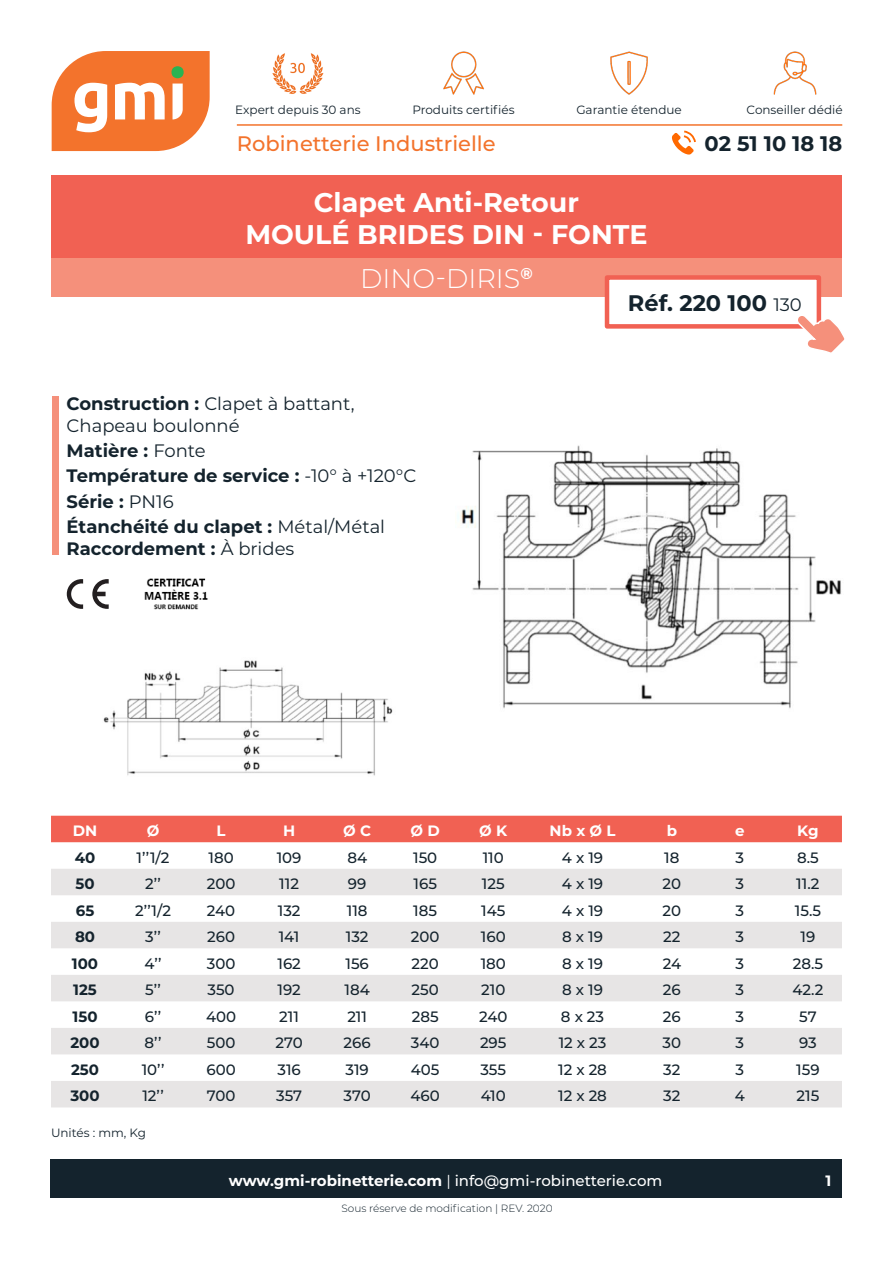
<style>
.page{position:relative;width:893px;height:1263px;background:#fff}
.page>*{position:absolute;margin:0;border:0;box-sizing:border-box;transform-origin:0 0}
.TITRE_Fiche_produit{font:700 27px "Montserrat";color:#fff}
.TITRE_Fiche_produit-2{font:300 27px "Montserrat";color:#fff}
.RÉFÉRENCE{font:700 22.5px "Montserrat";color:#14232d}
.t1{font:500 21px "Montserrat";color:#f3732c}
.t2{font:700 21px "Montserrat";color:#14232d}
.DESCRIPTIF{font:700 18px/22.5px "Montserrat";color:#14232d}
.DESCRIPTIF-2{font:18px/22.5px "Montserrat";color:#14232d}
.t3{font:500 15px "Montserrat";color:#14232d}
.t4{font:500 15px "Montserrat";color:#fff}
.t5{font:700 15px "Montserrat";color:#14232d}
.t6{font:700 15px "Montserrat";color:#fff}
.MENTION_SPÉCIALE{font:12px "Montserrat";color:#14232d}
.NOTE_BAS_DE_PAGE{font:300 10.5px "Montserrat";color:#14232d}
.s1{font-weight:700}
.s2{font-weight:400}
.s3{font-weight:400;font-size:18px}
</style>
<div class="page">
<div style="left:52px;top:175px;width:790px;height:83px;background:#f16153"></div>
<div style="left:52px;top:258px;width:790px;height:39px;background:#f5907b"></div>
<div style="left:605px;top:275px;width:216px;height:54px;background:#fff;border:4px solid #f16153"></div>
<div style="left:50px;top:1160px;width:792px;height:38px;background:#14232d"></div>
<svg style="left:52px;top:51px;width:158px;height:100px"></svg>
<hr style="left:237px;top:124px;width:605px;height:2px;background:#f3732c">
<img style="left:443px;top:51px;width:41px;height:44px">
<img style="left:610px;top:51px;width:38px;height:44px">
<img style="left:773px;top:51px;width:44px;height:44px">
<svg style="left:672px;top:131px;width:24px;height:24px"></svg>
<svg style="left:795px;top:313px;width:50px;height:40px"></svg>
<img style="left:272px;top:53px;width:52px;height:41px">
<div style="left:52px;top:397px;width:6px;height:158px;background:#f5907b"></div>
<svg style="left:67px;top:579px;width:16px;height:30px"></svg>
<svg style="left:92px;top:579px;width:17px;height:30px"></svg>
<img style="left:144px;top:578px;width:64px;height:32px">
<div style="left:51px;top:816px;width:791px;height:26px;background:#f16153"></div>
<svg style="left:51px;top:869px;width:791px;height:238px;fill:#e7e5e5"></svg>
<img style="left:457px;top:445px;width:384px;height:264px">
<img style="left:103px;top:660px;width:290px;height:116px">
<p class="MENTION_SPÉCIALE" style="left:235px;top:101px;width:127px">Expert depuis 30 ans</p>
<p class="MENTION_SPÉCIALE" style="left:412px;top:101px;width:104px">Produits certifiés</p>
<p class="MENTION_SPÉCIALE" style="left:576px;top:101px;width:107px">Garantie étendue</p>
<p class="MENTION_SPÉCIALE" style="left:747px;top:101px;width:98px">Conseiller dédié</p>
<h3 class="t1" style="left:237px;top:129px;width:260px">Robinetterie Industrielle</h3>
<p class="TITRE_Fiche_produit" style="left:314px;top:183px;width:267px">Clapet Anti-Retour</p>
<p class="TITRE_Fiche_produit" style="left:245px;top:215px;width:404px">MOULÉ BRIDES DIN - FONTE</p>
<p class="TITRE_Fiche_produit-2" style="left:360px;top:260px;width:174px">DINO-DIRIS<sup>®</sup></p>
<h3 class="t2" style="left:705px;top:129px;width:139px">02 51 10 18 18</h3>
<p class="DESCRIPTIF-2" style="left:67px;top:392px;width:289px"><span class="s1">Construction :</span> Clapet à battant,<br>Chapeau boulonné</p>
<p class="DESCRIPTIF" style="left:67px;top:439px;width:141px">Matière : <span class="s2">Fonte</span></p>
<p class="DESCRIPTIF" style="left:67px;top:464px;width:351px">Température de service : <span class="s2">-10° à +120°C</span></p>
<p class="DESCRIPTIF" style="left:67px;top:489px;width:109px">Série : <span class="s2">PN16</span></p>
<p class="DESCRIPTIF" style="left:67px;top:514px;width:320px">Étanchéité du clapet : <span class="s2">Métal/Métal<br></span>Raccordement : <span class="s2">À brides</span></p>
<p class="RÉFÉRENCE" style="left:628px;top:287px;width:175px">Réf. 220 100 <span class="s3">130</span></p>
<p class="t6" style="left:73px;top:820px;width:26px">DN</p>
<p class="t6" style="left:147px;top:820px;width:14px">Ø</p>
<p class="t6" style="left:217px;top:820px;width:11px">L</p>
<p class="t6" style="left:283px;top:820px;width:14px">H</p>
<p class="t6" style="left:343px;top:820px;width:29px">Ø C</p>
<p class="t6" style="left:411px;top:820px;width:31px">Ø D</p>
<p class="t6" style="left:479px;top:820px;width:30px">Ø K</p>
<p class="t6" style="left:550px;top:820px;width:67px">Nb x Ø L</p>
<p class="t6" style="left:667px;top:820px;width:12px">b</p>
<p class="t6" style="left:735px;top:820px;width:11px">e</p>
<p class="t6" style="left:797px;top:820px;width:23px">Kg</p>
<p class="t5" style="left:75px;top:847px;width:22px">40</p>
<p class="t3" style="left:137px;top:847px;width:34px">1’’1/2</p>
<p class="t3" style="left:208px;top:847px;width:27px">180</p>
<p class="t3" style="left:277px;top:847px;width:26px">109</p>
<p class="t3" style="left:347px;top:847px;width:21px">84</p>
<p class="t3" style="left:413px;top:847px;width:26px">150</p>
<p class="t3" style="left:483px;top:847px;width:23px">110</p>
<p class="t3" style="left:562px;top:847px;width:43px">4 x 19</p>
<p class="t3" style="left:664px;top:847px;width:17px">18</p>
<p class="t3" style="left:736px;top:847px;width:10px">3</p>
<p class="t3" style="left:797px;top:847px;width:23px">8.5</p>
<p class="t5" style="left:75px;top:873px;width:21px">50</p>
<p class="t3" style="left:145px;top:873px;width:17px">2’’</p>
<p class="t3" style="left:207px;top:873px;width:30px">200</p>
<p class="t3" style="left:279px;top:873px;width:21px">112</p>
<p class="t3" style="left:348px;top:873px;width:20px">99</p>
<p class="t3" style="left:413px;top:873px;width:25px">165</p>
<p class="t3" style="left:482px;top:873px;width:24px">125</p>
<p class="t3" style="left:562px;top:873px;width:43px">4 x 19</p>
<p class="t3" style="left:663px;top:873px;width:20px">20</p>
<p class="t3" style="left:736px;top:873px;width:10px">3</p>
<p class="t3" style="left:796px;top:873px;width:25px">11.2</p>
<p class="t5" style="left:76px;top:900px;width:20px">65</p>
<p class="t3" style="left:135px;top:900px;width:37px">2’’1/2</p>
<p class="t3" style="left:207px;top:900px;width:30px">240</p>
<p class="t3" style="left:278px;top:900px;width:24px">132</p>
<p class="t3" style="left:347px;top:900px;width:22px">118</p>
<p class="t3" style="left:413px;top:900px;width:25px">185</p>
<p class="t3" style="left:481px;top:900px;width:26px">145</p>
<p class="t3" style="left:562px;top:900px;width:43px">4 x 19</p>
<p class="t3" style="left:663px;top:900px;width:20px">20</p>
<p class="t3" style="left:736px;top:900px;width:10px">3</p>
<p class="t3" style="left:795px;top:900px;width:28px">15.5</p>
<p class="t5" style="left:75px;top:926px;width:22px">80</p>
<p class="t3" style="left:145px;top:926px;width:17px">3’’</p>
<p class="t3" style="left:207px;top:926px;width:29px">260</p>
<p class="t3" style="left:279px;top:926px;width:22px">141</p>
<p class="t3" style="left:346px;top:926px;width:24px">132</p>
<p class="t3" style="left:411px;top:926px;width:30px">200</p>
<p class="t3" style="left:481px;top:926px;width:26px">160</p>
<p class="t3" style="left:562px;top:926px;width:42px">8 x 19</p>
<p class="t3" style="left:663px;top:926px;width:19px">22</p>
<p class="t3" style="left:736px;top:926px;width:10px">3</p>
<p class="t3" style="left:800px;top:926px;width:16px">19</p>
<p class="t5" style="left:72px;top:953px;width:28px">100</p>
<p class="t3" style="left:145px;top:953px;width:19px">4’’</p>
<p class="t3" style="left:207px;top:953px;width:30px">300</p>
<p class="t3" style="left:277px;top:953px;width:25px">162</p>
<p class="t3" style="left:345px;top:953px;width:25px">156</p>
<p class="t3" style="left:412px;top:953px;width:29px">220</p>
<p class="t3" style="left:481px;top:953px;width:27px">180</p>
<p class="t3" style="left:562px;top:953px;width:42px">8 x 19</p>
<p class="t3" style="left:663px;top:953px;width:20px">24</p>
<p class="t3" style="left:736px;top:953px;width:10px">3</p>
<p class="t3" style="left:793px;top:953px;width:32px">28.5</p>
<p class="t5" style="left:73px;top:979px;width:25px">125</p>
<p class="t3" style="left:145px;top:979px;width:17px">5’’</p>
<p class="t3" style="left:208px;top:979px;width:29px">350</p>
<p class="t3" style="left:277px;top:979px;width:25px">192</p>
<p class="t3" style="left:345px;top:979px;width:27px">184</p>
<p class="t3" style="left:412px;top:979px;width:29px">250</p>
<p class="t3" style="left:481px;top:979px;width:26px">210</p>
<p class="t3" style="left:562px;top:979px;width:42px">8 x 19</p>
<p class="t3" style="left:663px;top:979px;width:19px">26</p>
<p class="t3" style="left:736px;top:979px;width:10px">3</p>
<p class="t3" style="left:792px;top:979px;width:32px">42.2</p>
<p class="t5" style="left:73px;top:1006px;width:26px">150</p>
<p class="t3" style="left:145px;top:1006px;width:18px">6’’</p>
<p class="t3" style="left:206px;top:1006px;width:32px">400</p>
<p class="t3" style="left:279px;top:1006px;width:21px">211</p>
<p class="t3" style="left:347px;top:1006px;width:21px">211</p>
<p class="t3" style="left:412px;top:1006px;width:28px">285</p>
<p class="t3" style="left:479px;top:1006px;width:30px">240</p>
<p class="t3" style="left:561px;top:1006px;width:45px">8 x 23</p>
<p class="t3" style="left:663px;top:1006px;width:19px">26</p>
<p class="t3" style="left:736px;top:1006px;width:10px">3</p>
<p class="t3" style="left:799px;top:1006px;width:19px">57</p>
<p class="t5" style="left:70px;top:1032px;width:31px">200</p>
<p class="t3" style="left:145px;top:1032px;width:18px">8’’</p>
<p class="t3" style="left:207px;top:1032px;width:30px">500</p>
<p class="t3" style="left:276px;top:1032px;width:29px">270</p>
<p class="t3" style="left:344px;top:1032px;width:29px">266</p>
<p class="t3" style="left:411px;top:1032px;width:30px">340</p>
<p class="t3" style="left:480px;top:1032px;width:28px">295</p>
<p class="t3" style="left:559px;top:1032px;width:49px">12 x 23</p>
<p class="t3" style="left:663px;top:1032px;width:20px">30</p>
<p class="t3" style="left:736px;top:1032px;width:10px">3</p>
<p class="t3" style="left:799px;top:1032px;width:19px">93</p>
<p class="t5" style="left:71px;top:1059px;width:29px">250</p>
<p class="t3" style="left:142px;top:1059px;width:24px">10’’</p>
<p class="t3" style="left:206px;top:1059px;width:31px">600</p>
<p class="t3" style="left:277px;top:1059px;width:25px">316</p>
<p class="t3" style="left:345px;top:1059px;width:25px">319</p>
<p class="t3" style="left:411px;top:1059px;width:30px">405</p>
<p class="t3" style="left:480px;top:1059px;width:27px">355</p>
<p class="t3" style="left:558px;top:1059px;width:50px">12 x 28</p>
<p class="t3" style="left:663px;top:1059px;width:19px">32</p>
<p class="t3" style="left:736px;top:1059px;width:10px">3</p>
<p class="t3" style="left:796px;top:1059px;width:25px">159</p>
<p class="t5" style="left:70px;top:1085px;width:31px">300</p>
<p class="t3" style="left:142px;top:1086px;width:23px">12’’</p>
<p class="t3" style="left:207px;top:1086px;width:30px">700</p>
<p class="t3" style="left:276px;top:1086px;width:27px">357</p>
<p class="t3" style="left:344px;top:1086px;width:29px">370</p>
<p class="t3" style="left:411px;top:1086px;width:31px">460</p>
<p class="t3" style="left:481px;top:1086px;width:27px">410</p>
<p class="t3" style="left:558px;top:1086px;width:50px">12 x 28</p>
<p class="t3" style="left:663px;top:1086px;width:19px">32</p>
<p class="t3" style="left:735px;top:1086px;width:12px">4</p>
<p class="t3" style="left:796px;top:1086px;width:24px">215</p>
<p class="MENTION_SPÉCIALE" style="left:51px;top:1124px;width:97px">Unités : mm, Kg</p>
<p class="t4" style="left:229px;top:1170px;width:435px"><span class="s1">www.gmi-robinetterie.com</span> <span class="s2">|</span> info@gmi-robinetterie.com</p>
<p class="t6" style="left:825px;top:1170px;width:7px">1</p>
<p class="NOTE_BAS_DE_PAGE" style="left:342px;top:1201px;width:212px">Sous réserve de modification | REV. 2020</p>
</div>
